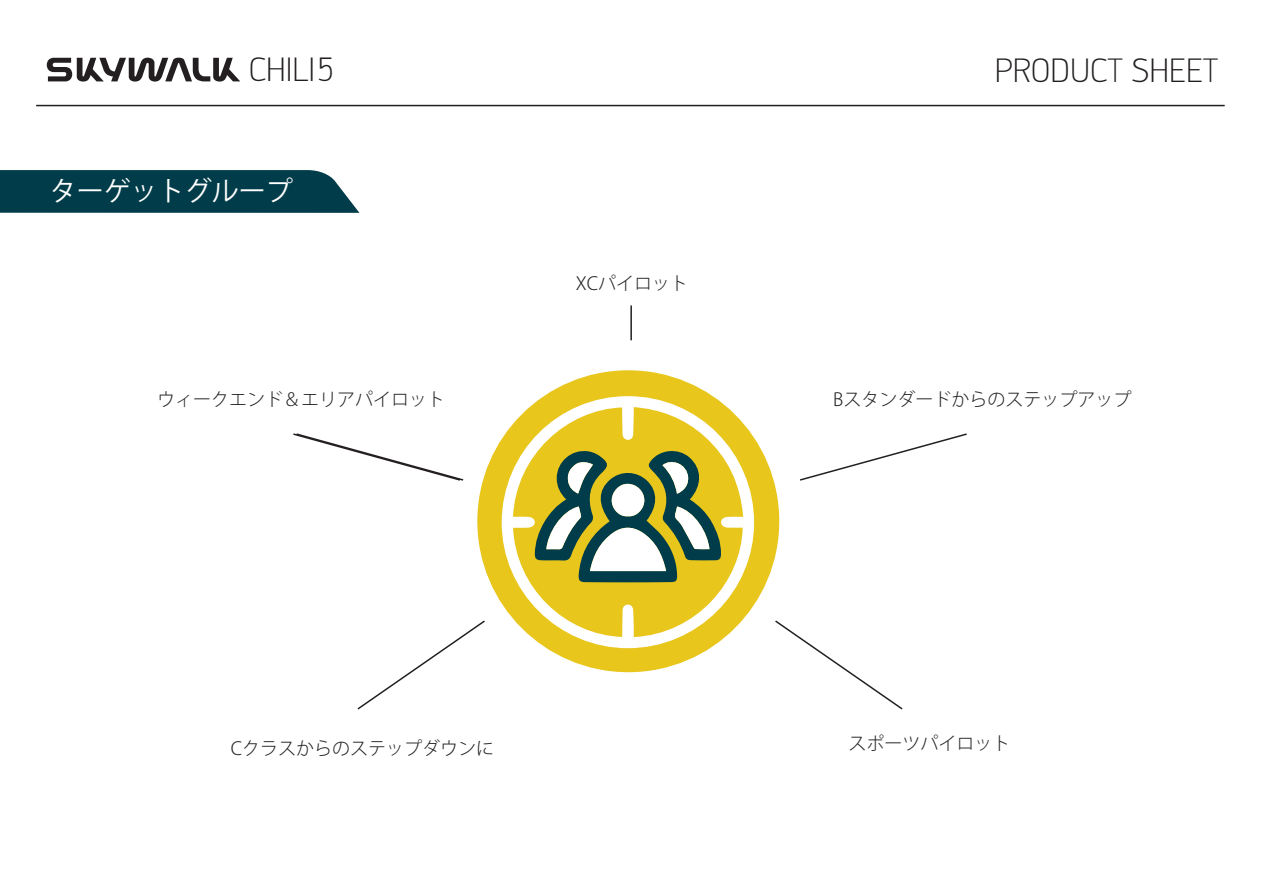
<style>
.page{position:relative;width:1263px;height:893px;background:#fff}
.page>*{position:absolute;margin:0;border:0;box-sizing:border-box;transform-origin:0 0}
.t1{font:300 33px "Engel";color:#231f20}
.t2{font:27px "Koz Go Pro";color:#fff}
.t3{font:300 18px "Koz Go Pro";color:#231f20}
</style>
<div class="page">
<hr style="left:36px;top:105px;width:1189px;height:1px;background:#231f20">
<svg style="left:47px;top:58px;width:193px;height:24px"></svg>
<svg style="left:0;top:170px;width:359px;height:43px;background:#0d4652"></svg>
<div style="left:477px;top:370px;width:302px;height:302px;background:#e8c61b;border-radius:50%"></div>
<svg style="left:501px;top:396px;width:253px;height:252px"></svg>
<svg style="left:535px;top:448px;width:186px;height:134px"></svg>
<hr style="left:630px;top:305px;width:2px;height:35px;background:#231f20">
<svg style="left:357px;top:620px;width:128px;height:90px"></svg>
<svg style="left:293px;top:433px;width:171px;height:48px"></svg>
<svg style="left:775px;top:620px;width:128px;height:90px"></svg>
<svg style="left:800px;top:433px;width:167px;height:48px"></svg>
<h1 class="t1" style="left:249px;top:50px;width:87px">CHILI5</h1>
<h1 class="t1" style="left:995px;top:51px;width:225px">PRODUCT SHEET</h1>
<h2 class="t2" style="left:50px;top:173px;width:245px">ターゲットグループ</h2>
<p class="t3" style="left:576px;top:272px;width:114px">XCパイロット</p>
<p class="t3" style="left:157px;top:388px;width:290px">ウィークエンド＆エリアパイロット</p>
<p class="t3" style="left:833px;top:388px;width:300px">Bスタンダードからのステップアップ</p>
<p class="t3" style="left:231px;top:737px;width:265px">Cクラスからのステップダウンに</p>
<p class="t3" style="left:849px;top:732px;width:163px">スポーツパイロット</p>
</div>
